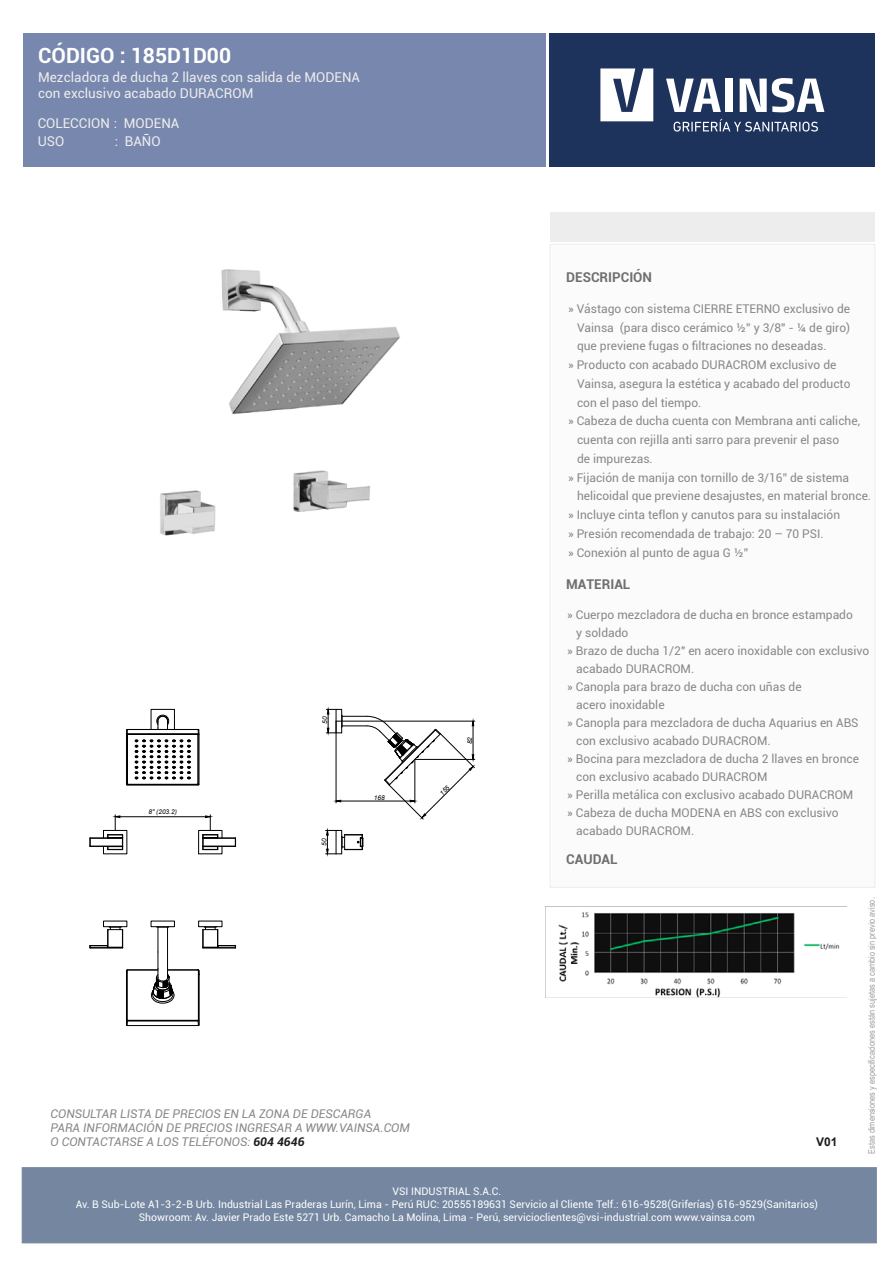
<style>
.page{position:relative;width:893px;height:1263px;background:#fff}
.page>*{position:absolute;margin:0;border:0;box-sizing:border-box;transform-origin:0 0}
.t1{font:700 21px "Roboto";color:#fff}
.t2{font:13.5px/16.2px "Roboto";color:#ededed}
.t3{font:700 13.5px "Roboto";color:#706f6f}
.t4{font:12px "Roboto";color:#888887}
.t5{font:italic 12px/14.4px "Roboto";color:#888887}
.t6{font:700 12px "Arial";color:#1d1d1b}
.t7{font:10.5px/12.6px "Roboto";color:#fff;text-align:center}
.t8{font:9px "Arial Narrow";color:#9e9fa6}
.t9{font:italic 6.6px "Arial";color:#000}
.t10{font:italic 6.45px "Arial";color:#000}
.s1{font-weight:700;color:#1d1d1b}
</style>
<div class="page">
<div style="left:549px;top:34px;width:326px;height:133px;background:#1e335c"></div>
<svg style="left:600px;top:68px;width:53px;height:53px"></svg>
<svg style="left:666px;top:79px;width:55px;height:33px"></svg>
<div style="left:725px;top:79px;width:8px;height:33px;background:#fff"></div>
<svg style="left:740px;top:78px;width:84px;height:34px"></svg>
<svg style="left:674px;top:119px;width:144px;height:13px"></svg>
<div style="left:23px;top:34px;width:522px;height:133px;background:#7887ad"></div>
<div style="left:22px;top:1167px;width:854px;height:76px;background:#7486a0;border:1px solid #7486a0"></div>
<div style="left:550px;top:213px;width:325px;height:29px;background:#ededed"></div>
<div style="left:550px;top:244px;width:325px;height:644px;background:#fbfbfc;border:1px solid #ededed"></div>
<div style="left:151px;top:709px;width:24px;height:21px;border:1px solid #000"></div>
<svg style="left:126px;top:714px;width:74px;height:72px"></svg>
<hr style="left:198px;top:970px;width:1px;height:50px;background:#000">
<div style="left:127px;top:1020px;width:71px;height:1px;border:1px solid #000"></div>
<hr style="left:127px;top:970px;width:1px;height:50px;background:#000">
<hr style="left:168px;top:970px;width:30px;height:1px;background:#000">
<hr style="left:168px;top:969px;width:30px;height:1px;background:#000">
<svg style="left:197px;top:1019px;width:3px;height:7px"></svg>
<svg style="left:197px;top:969px;width:3px;height:7px"></svg>
<hr style="left:126px;top:975px;width:1px;height:50px;background:#000">
<hr style="left:199px;top:975px;width:1px;height:50px;background:#000">
<hr style="left:127px;top:1025px;width:71px;height:1px;background:#000">
<svg style="left:89px;top:926px;width:86px;height:79px"></svg>
<svg style="left:202px;top:926px;width:34px;height:22px"></svg>
<svg style="left:326px;top:830px;width:38px;height:24px"></svg>
<hr style="left:120px;top:816px;width:86px;height:1px;background:#000">
<svg style="left:89px;top:815px;width:39px;height:39px"></svg>
<svg style="left:198px;top:815px;width:38px;height:39px"></svg>
<img style="left:160px;top:269px;width:240px;height:267px">
<img style="left:545px;top:906px;width:301px;height:91px">
<svg style="left:326px;top:709px;width:149px;height:111px"></svg>
<h1 class="t1" style="left:38px;top:41px;width:194px">CÓDIGO : 185D1D00</h1>
<p class="t2" style="left:38px;top:68px;width:323px">Mezcladora de ducha 2 llaves con salida de MODENA con exclusivo acabado DURACROM</p>
<p class="t2" style="left:38px;top:133px;width:28px">USO</p>
<p class="t2" style="left:115px;top:133px;width:47px">: BAÑO</p>
<p class="t2" style="left:38px;top:114px;width:143px">COLECCION : MODENA</p>
<p class="t10" style="left:149px;top:808px;width:30px">8" (203.2)</p>
<p class="t9" style="left:320px;top:724px;width:9px;rotate:-90deg">50</p>
<p class="t9" style="left:320px;top:846px;width:9px;rotate:-90deg">50</p>
<p class="t9" style="left:374px;top:793px;width:12px">168</p>
<p class="t9" style="left:465px;top:744px;width:9px;rotate:-90deg">82</p>
<p class="t5" style="left:51px;top:1105px;width:361px">CONSULTAR LISTA DE PRECIOS EN LA ZONA DE DESCARGA<br>PARA INFORMACIÓN DE PRECIOS INGRESAR A WWW.VAINSA.COM<br>O CONTACTARSE A LOS TELÉFONOS: <span class="s1">604 4646</span></p>
<p class="t3" style="left:566px;top:268px;width:87px">DESCRIPCIÓN</p>
<p class="t4" style="left:568px;top:300px;width:284px">» Vástago con sistema CIERRE ETERNO exclusivo de</p>
<p class="t4" style="left:577px;top:319px;width:275px">Vainsa (para disco cerámico ½” y 3/8" - ¼ de giro)</p>
<p class="t4" style="left:577px;top:338px;width:251px">que previene fugas o filtraciones no deseadas.</p>
<p class="t4" style="left:568px;top:356px;width:270px">» Producto con acabado DURACROM exclusivo de</p>
<p class="t4" style="left:577px;top:375px;width:275px">Vainsa, asegura la estética y acabado del producto</p>
<p class="t4" style="left:577px;top:394px;width:126px">con el paso del tiempo.</p>
<p class="t4" style="left:568px;top:413px;width:293px">» Cabeza de ducha cuenta con Membrana anti caliche,</p>
<p class="t4" style="left:577px;top:431px;width:264px">cuenta con rejilla anti sarro para prevenir el paso</p>
<p class="t4" style="left:577px;top:450px;width:77px">de impurezas.</p>
<p class="t4" style="left:568px;top:469px;width:283px">» Fijación de manija con tornillo de 3/16” de sistema</p>
<p class="t4" style="left:577px;top:488px;width:296px">helicoidal que previene desajustes, en material bronce.</p>
<p class="t4" style="left:568px;top:506px;width:274px">» Incluye cinta teflon y canutos para su instalación</p>
<p class="t4" style="left:568px;top:525px;width:257px">» Presión recomendada de trabajo: 20 – 70 PSI.</p>
<p class="t4" style="left:568px;top:544px;width:182px">» Conexión al punto de agua G ½”</p>
<p class="t3" style="left:566px;top:574px;width:66px">MATERIAL</p>
<p class="t4" style="left:567px;top:606px;width:287px">» Cuerpo mezcladora de ducha en bronce estampado</p>
<p class="t4" style="left:576px;top:624px;width:54px">y soldado</p>
<p class="t4" style="left:567px;top:642px;width:304px">» Brazo de ducha 1/2" en acero inoxidable con exclusivo</p>
<p class="t4" style="left:576px;top:660px;width:120px">acabado DURACROM.</p>
<p class="t4" style="left:567px;top:678px;width:236px">» Canopla para brazo de ducha con uñas de</p>
<p class="t4" style="left:576px;top:696px;width:90px">acero inoxidable</p>
<p class="t4" style="left:567px;top:714px;width:293px">» Canopla para mezcladora de ducha Aquarius en ABS</p>
<p class="t4" style="left:576px;top:732px;width:196px">con exclusivo acabado DURACROM.</p>
<p class="t4" style="left:567px;top:750px;width:293px">» Bocina para mezcladora de ducha 2 llaves en bronce</p>
<p class="t4" style="left:576px;top:768px;width:193px">con exclusivo acabado DURACROM</p>
<p class="t4" style="left:567px;top:786px;width:288px">» Perilla metálica con exclusivo acabado DURACROM</p>
<p class="t4" style="left:567px;top:804px;width:273px">» Cabeza de ducha MODENA en ABS con exclusivo</p>
<p class="t4" style="left:576px;top:822px;width:120px">acabado DURACROM.</p>
<p class="t3" style="left:566px;top:849px;width:53px">CAUDAL</p>
<p class="t6" style="left:816px;top:1134px;width:23px">V01</p>
<p class="t8" style="left:865px;top:1154px;width:258px;rotate:-90deg">Estas dimensiones y especificaciones están sujetas a cambio sin previo aviso.</p>
<p class="t7" style="left:76px;top:1185px;width:744px">VSI INDUSTRIAL S.A.C.<br>Av. B Sub-Lote A1-3-2-B Urb. Industrial Las Praderas Lurín, Lima - Perú RUC: 20555189631 Servicio al Cliente Telf.: 616-9528(Griferías) 616-9529(Sanitarios)<br>Showroom: Av. Javier Prado Este 5271 Urb. Camacho La Molina, Lima - Perú, servicioclientes@vsi-industrial.com www.vainsa.com</p>
</div>
